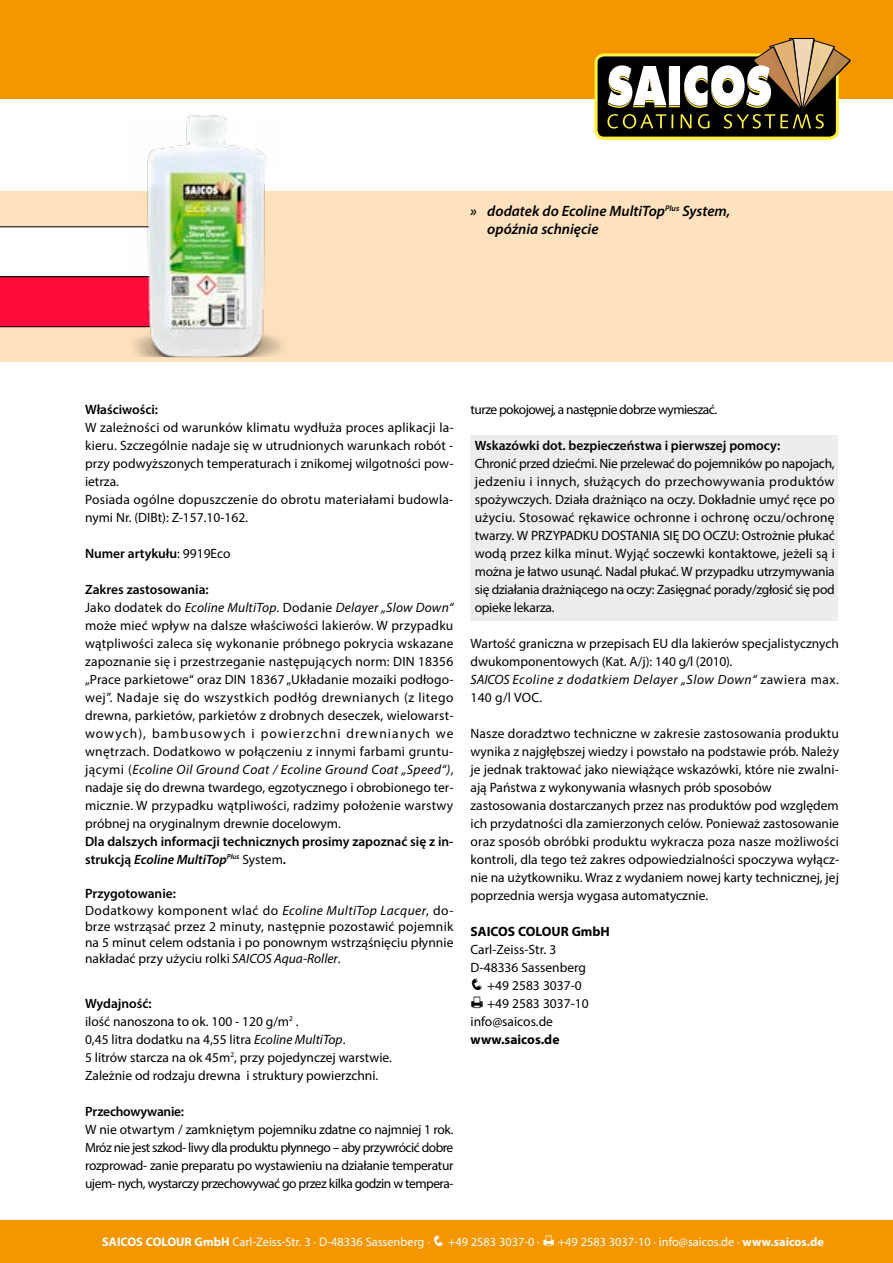
<style>
.page{position:relative;width:893px;height:1263px;background:#fff}
.page>*{position:absolute;margin:0;border:0;box-sizing:border-box;transform-origin:0 0}
.t1{font:italic 600 15px/18px "Myriad Pro";color:#000}
.t2{font:13.5px/18px "Myriad Pro";letter-spacing:.005em;color:#000}
.t3{font:600 13.5px/18px "Myriad Pro";color:#000}
.t4{font:13.5px "Myriad Pro";letter-spacing:-.04em;color:#000}
.t5{font:700 13.5px "Myriad Pro";color:#000}
.t6{font:600 13.5px "Myriad Pro";letter-spacing:-.02em;color:#000}
.t7{font:12.45px "Myriad Pro";color:#fff}
.s1{font-weight:400}
.s2{font-weight:600}
.s3{font-style:italic}
.s4{font-weight:700}
</style>
<div class="page">
<div style="left:0;top:191px;width:893px;height:170px;background:#fee1bd"></div>
<div style="left:0;top:0;width:893px;height:99px;background:#f49600"></div>
<div style="left:596px;top:55px;width:241px;height:83px;background:#000;border-radius:8px"></div>
<div style="left:594px;top:53px;width:245px;height:87px;border:3px solid #fff042;border-radius:8px"></div>
<svg style="left:607px;top:38px;width:243px;height:91px"></svg>
<div style="left:0;top:1220px;width:893px;height:43px;background:#f49600"></div>
<div style="left:470px;top:435px;width:368px;height:186px;background:#ededed"></div>
<svg style="left:0;top:226px;width:117px;height:101px;background:#f78198"></svg>
<img style="left:117px;top:115px;width:166px;height:242px">
<p class="t1" style="left:487px;top:202px;width:245px;text-indent:-17px">» dodatek do Ecoline MultiTop<sup>Plus</sup> System, opóźnia schnięcie</p>
<p class="t3" style="left:85px;top:400px;width:75px">Właściwości:</p>
<p class="t2" style="left:85px;top:418px;width:370px">W zależności od warunków klimatu wydłuża proces aplikacji la&shy;kieru. Szczególnie nadaje się w utrudnionych warunkach robót - przy podwyższonych temperaturach i znikomej wilgotności pow&shy;ietrza.<br>Posiada ogólne dopuszczenie do obrotu materiałami budowla&shy;nymi Nr. (DIBt): Z-157.10-162.</p>
<p class="t3" style="left:85px;top:544px;width:147px">Numer artykułu<span class="s1">: 9919Eco</span></p>
<p class="t2" style="left:85px;top:580px;width:370px"><span class="s2">Zakres zastosowania:<br></span>Jako dodatek do <span class="s3">Ecoline MultiTop</span>. Dodanie <span class="s3">Delayer „Slow Down“ </span>może mieć wpływ na dalsze właściwości lakierów. W przypadku wątpliwości zaleca się wykonanie próbnego pokrycia wskazane zapoznanie się i przestrzeganie następujących norm: DIN 18356 „Prace parkietowe“ oraz DIN 18367 „Układanie mozaiki podłogo&shy;wej”. Nadaje się do wszystkich podłóg drewnianych (z litego drewna, parkietów, parkietów z drobnych deseczek, wielowarst&shy;wowych), bambusowych i powierzchni drewnianych we wnętrzach. Dodatkowo w połączeniu z innymi farbami gruntu&shy;jącymi (<span class="s3">Ecoline Oil Ground Coat / Ecoline Ground Coat „Speed“)</span>, nadaje się do drewna twardego, egzotycznego i obrobionego ter&shy;micznie. W przypadku wątpliwości, radzimy położenie warstwy próbnej na oryginalnym drewnie docelowym.</p>
<p class="t3" style="left:85px;top:832px;width:370px">Dla dalszych informacji technicznych prosimy zapoznać się z in&shy;strukcją <span class="s3">Ecoline MultiTop</span><sup>Plus</sup> <span class="s1">System</span>.</p>
<p class="t2" style="left:85px;top:885px;width:370px;line-height:16.2px"><span class="s2">Przygotowanie:<br></span>Dodatkowy komponent wlać do <span class="s3">Ecoline MultiTop Lacquer</span>, do&shy;brze wstrząsać przez 2 minuty, następnie pozostawić pojemnik na 5 minut celem odstania i po ponownym wstrząśnięciu płynnie nakładać przy użyciu rolki <span class="s3">SAICOS Aqua-Roller</span>.</p>
<p class="t2" style="left:85px;top:994px;width:308px"><span class="s2">Wydajność:<br></span>ilość nanoszona to ok. 100 - 120 g/m<sup>2</sup> .<br>0,45 litra dodatku na 4,55 litra <span class="s3">Ecoline MultiTop</span>.<br>5 litrów starcza na ok 45m<sup>2</sup>, przy pojedynczej warstwie.<br>Zależnie od rodzaju drewna i struktury powierzchni.</p>
<p class="t6" style="left:85px;top:1103px;width:101px">Przechowywanie:</p>
<p class="t2" style="left:85px;top:1120px;width:370px;text-align:justify">W nie otwartym / zamkniętym pojemniku zdatne co najmniej 1 rok.<br>Mróz nie jest szkod- liwy dla produktu płynnego – aby przywrócić dobre rozprowad- zanie preparatu po wystawieniu na działanie temperatur ujem- nych, wystarczy przechowywać go przez kilka godzin w tempera-</p>
<p class="t4" style="left:470px;top:401px;width:248px">turze pokojowej, a następnie dobrze wymieszać.</p>
<p class="t3" style="left:475px;top:436px;width:307px">Wskazówki dot. bezpieczeństwa i pierwszej pomocy:</p>
<p class="t2" style="left:475px;top:454px;width:362px;text-align:justify">Chronić przed dziećmi. Nie przelewać do pojemników po napojach, jedzeniu i innych, służących do przechowywania produktów spożywczych. Działa drażniąco na oczy. Dokładnie umyć ręce po użyciu. Stosować rękawice ochronne i ochronę oczu/ochronę twarzy. W PRZYPADKU DOSTANIA SIĘ DO OCZU: Ostrożnie płukać wodą przez kilka minut. Wyjąć soczewki kontaktowe, jeżeli są i można je łatwo usunąć. Nadal płukać. W przypadku utrzymywania się działania drażniącego na oczy: Zasięgnać porady/zgłosić się pod opieke lekarza.</p>
<p class="t2" style="left:470px;top:634px;width:370px">Wartość graniczna w przepisach EU dla lakierów specjalistycznych dwukomponentowych (Kat. A/j): 140 g/l (2010).<br><span class="s3">SAICOS Ecoline z dodatkiem Delayer „Slow Down“</span> zawiera max.<br>140 g/l VOC.</p>
<p class="t2" style="left:470px;top:724px;width:370px">Nasze doradztwo techniczne w zakresie zastosowania produktu wynika z najgłębszej wiedzy i powstało na podstawie prób. Należy je jednak traktować jako niewiążące wskazówki, które nie zwalni&shy;ają Państwa z wykonywania własnych prób sposobów zastosowania dostarczanych przez nas produktów pod względem ich przydatności dla zamierzonych celów. Ponieważ zastosowanie oraz sposób obróbki produktu wykracza poza nasze możliwości kontroli, dla tego też zakres odpowiedzialności spoczywa wyłącz&shy;nie na użytkowniku. Wraz z wydaniem nowej karty technicznej, jej poprzednia wersja wygasa automatycznie.</p>
<p class="t5" style="left:470px;top:923px;width:141px">SAICOS COLOUR GmbH</p>
<p class="t2" style="left:470px;top:940px;width:117px">Carl-Zeiss-Str. 3<br>D-48336 Sassenberg</p>
<p class="t2" style="left:470px;top:976px;width:113px">❑ +49 2583 3037-0</p>
<p class="t2" style="left:487px;top:994px;width:103px">+49 2583 3037-10</p>
<p class="t2" style="left:470px;top:1012px;width:84px">info@saicos.de</p>
<p class="t5" style="left:470px;top:1031px;width:90px">www.saicos.de</p>
<p class="t7" style="left:102px;top:1234px;width:439px"><span class="s4">SAICOS COLOUR GmbH</span> Carl-Zeiss-Str. 3 · D-48336 Sassenberg · ❑ +49 2583 3037-0 ·</p>
<p class="t7" style="left:558px;top:1234px;width:267px">+49 2583 3037-10 · info@saicos.de · <span class="s4">www.saicos.de</span></p>
</div>
